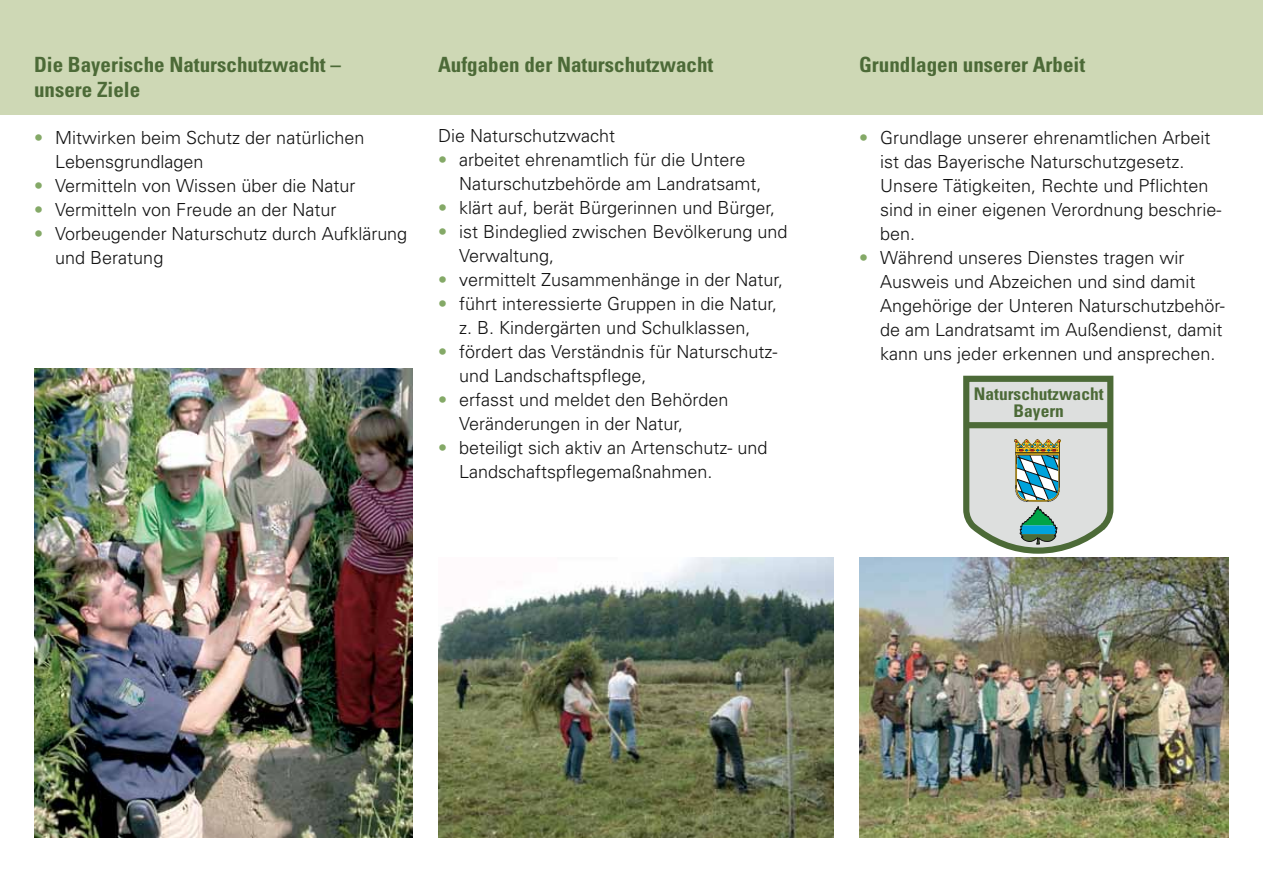
<style>
.page{position:relative;width:1263px;height:893px;background:#fff}
.page>*{position:absolute;margin:0;border:0;box-sizing:border-box;transform-origin:0 0}
.Kapitel{font:700 condensed 21px "Univers";color:#4c6a37}
.Fließtext{font:300 18px/24px "Univers";color:#121212}
.t1{font:700 condensed 17.4px/17.4px "Univers";color:#4c6a37;text-align:center}
.s1{color:#84a967}
</style>
<div class="page">
<img style="left:438px;top:557px;width:395px;height:281px">
<img style="left:34px;top:369px;width:378px;height:469px">
<img style="left:859px;top:557px;width:370px;height:281px">
<svg style="left:963px;top:375px;width:151px;height:179px;background:#b7c4b9"></svg>
<div style="left:0;top:0;width:1263px;height:115px;background:#ced8b5"></div>
<p class="Kapitel" style="left:34px;top:51px;width:308px">Die Bayerische Naturschutzwacht –</p>
<p class="Kapitel" style="left:34px;top:76px;width:108px">unsere Ziele</p>
<p class="Fließtext" style="left:55px;top:125px;width:311px;text-indent:-21px"><span class="s1">•</span> Mitwirken beim Schutz der natürlichen<br>Lebensgrundlagen</p>
<p class="Fließtext" style="left:34px;top:173px;width:323px"><span class="s1">•</span> Vermitteln von Wissen über die Natur</p>
<p class="Fließtext" style="left:34px;top:197px;width:304px"><span class="s1">•</span> Vermitteln von Freude an der Natur</p>
<p class="Fließtext" style="left:55px;top:221px;width:353px;text-indent:-21px"><span class="s1">•</span> Vorbeugender Naturschutz durch Aufklärung und Beratung</p>
<p class="Kapitel" style="left:438px;top:51px;width:277px">Aufgaben der Naturschutzwacht</p>
<p class="Fließtext" style="left:438px;top:123px;width:178px">Die Naturschutzwacht</p>
<p class="Fließtext" style="left:459px;top:147px;width:304px;text-indent:-21px"><span class="s1">•</span> arbeitet ehrenamtlich für die Untere<br>Naturschutzbehörde am Landratsamt,</p>
<p class="Fließtext" style="left:438px;top:195px;width:339px"><span class="s1">•</span> klärt auf, berät Bürgerinnen und Bürger,</p>
<p class="Fließtext" style="left:459px;top:219px;width:330px;text-indent:-21px"><span class="s1">•</span> ist Bindeglied zwischen Bevölkerung und<br>Verwaltung,</p>
<p class="Fließtext" style="left:438px;top:267px;width:347px"><span class="s1">•</span> vermittelt Zusammenhänge in der Natur,</p>
<p class="Fließtext" style="left:438px;top:291px;width:340px"><span class="s1">•</span> führt interessierte Gruppen in die Natur,</p>
<p class="Fließtext" style="left:459px;top:315px;width:293px">z. B. Kindergärten und Schulklassen,</p>
<p class="Fließtext" style="left:459px;top:339px;width:320px;text-indent:-21px"><span class="s1">•</span> fördert das Verständnis für Naturschutz&shy;und Landschaftspflege,</p>
<p class="Fließtext" style="left:438px;top:387px;width:292px"><span class="s1">•</span> erfasst und meldet den Behörden</p>
<p class="Fließtext" style="left:459px;top:411px;width:225px">Veränderungen in der Natur,</p>
<p class="Fließtext" style="left:459px;top:435px;width:310px;text-indent:-21px"><span class="s1">•</span> beteiligt sich aktiv an Artenschutz- und<br>Landschaftspflegemaßnahmen.</p>
<p class="Kapitel" style="left:859px;top:51px;width:228px">Grundlagen unserer Arbeit</p>
<p class="Fließtext" style="left:880px;top:125px;width:343px;text-indent:-21px"><span class="s1">•</span> Grundlage unserer ehrenamtlichen Arbeit ist das Bayerische Naturschutzgesetz.<br>Unsere Tätigkeiten, Rechte und Pflichten sind in einer eigenen Verordnung beschrie&shy;ben.</p>
<p class="Fließtext" style="left:880px;top:245px;width:346px;text-indent:-21px"><span class="s1">•</span> Während unseres Dienstes tragen wir Ausweis und Abzeichen und sind damit Angehörige der Unteren Naturschutzbehör&shy;de am Landratsamt im Außendienst, damit kann uns jeder erkennen und ansprechen.</p>
<p class="t1" style="left:974px;top:385px;width:131px">Naturschutzwacht<br>Bayern</p>
</div>
